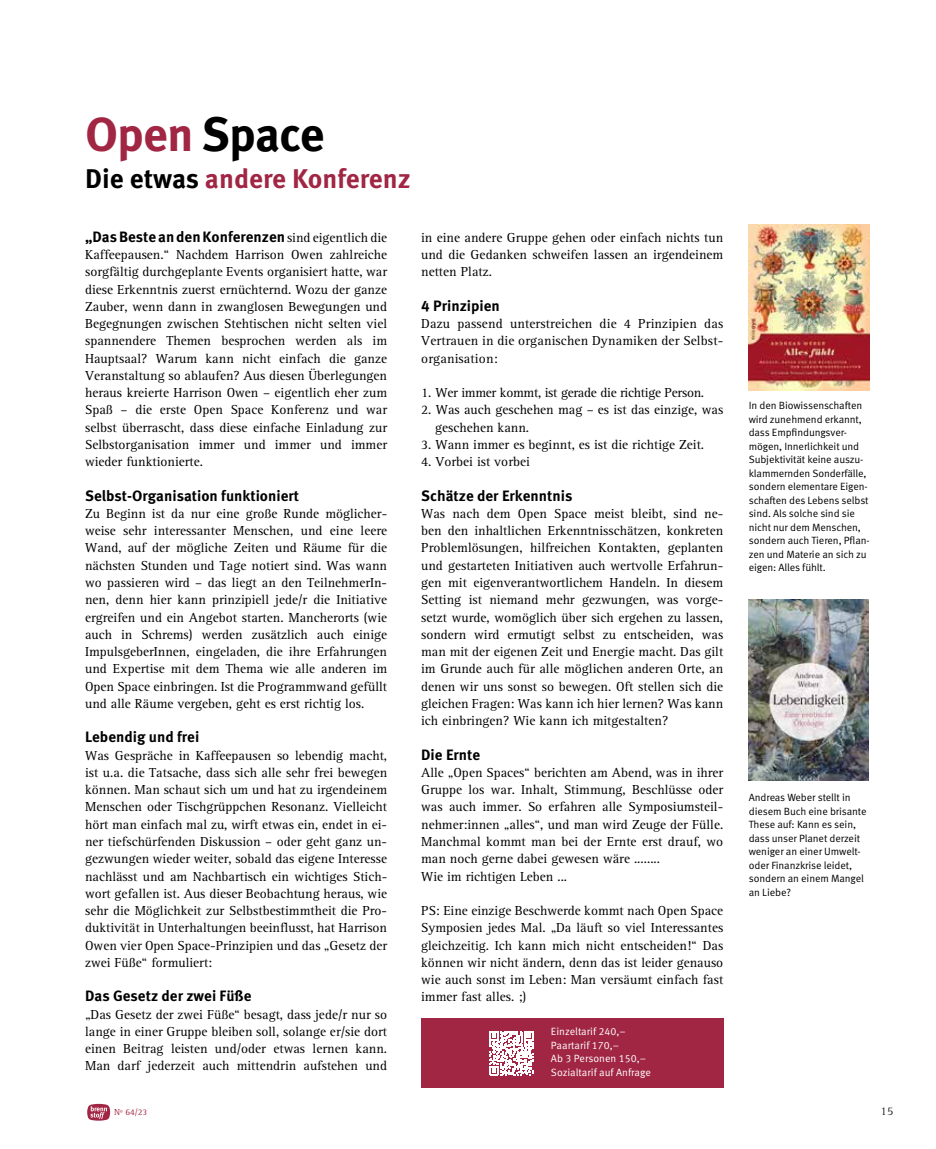
<style>
.page{position:relative;width:936px;height:1149px;background:#fff}
.page>*{position:absolute;margin:0;border:0;box-sizing:border-box;transform-origin:0 0}
.t1{font:700 48px "Meta Pro";letter-spacing:-.02em;color:#000}
.t2{font:700 27px "Meta Pro";color:#a12644}
.t3{font:700 15px "Meta Pro";color:#000}
.t4{font:13.5px/17.2px "Rotis Serif Std";color:#000;text-align:justify}
.t5{font:13.5px "Rotis Serif Std";letter-spacing:-.02em;color:#000}
.t6{font:12px "Rotis Serif Std";color:#282827}
.t7{font:10.5px/13.5px "Meta Pro";letter-spacing:-.01em;color:#000}
.t8{font:10.5px/13.5px "Meta Pro";color:#fff}
.t9{font:9px "Rotis Serif Std";color:#a12644}
.s1{color:#a12644}
.s2{color:#000}
.s3{font-family:"Rotis Serif Std";font-weight:400;font-size:13.5px}
</style>
<div class="page">
<svg style="left:87px;top:1103px;width:23px;height:17px"></svg>
<div style="left:421px;top:1018px;width:302px;height:69px;background:#a12644"></div>
<svg style="left:489px;top:1031px;width:44px;height:43px"></svg>
<img style="left:748px;top:599px;width:120px;height:181px">
<img style="left:748px;top:224px;width:121px;height:166px">
<h1 class="t1" style="left:85px;top:97px;width:241px"><span class="s1">Open</span> Space</h1>
<h2 class="t2" style="left:85px;top:157px;width:327px"><span class="s2">Die etwas</span> andere Konferenz</h2>
<p class="t3" style="left:85px;top:225px;width:303px">„Das Beste an den Konferenzen <span class="s3">sind eigentlich die</span></p>
<p class="t4" style="left:85px;top:246px;width:303px">Kaffeepausen.“ Nachdem Harrison Owen zahlreiche sorgfältig durchgeplante Events organisiert hatte, war diese Erkenntnis zuerst ernüchternd. Wozu der ganze Zauber, wenn dann in zwanglosen Bewegungen und Begegnungen zwischen Stehtischen nicht selten viel spannendere Themen besprochen werden als im Hauptsaal? Warum kann nicht einfach die ganze Veranstaltung so ablaufen? Aus diesen Überlegungen heraus kreierte Harrison Owen – eigentlich eher zum Spaß – die erste Open Space Konferenz und war selbst überrascht, dass diese einfache Einladung zur Selbstorganisation immer und immer und immer wieder funktionierte.</p>
<p class="t3" style="left:85px;top:483px;width:215px">Selbst-Organisation funktioniert</p>
<p class="t4" style="left:85px;top:505px;width:303px">Zu Beginn ist da nur eine große Runde möglicher&shy;weise sehr interessanter Menschen, und eine leere Wand, auf der mögliche Zeiten und Räume für die nächsten Stunden und Tage notiert sind. Was wann wo passieren wird – das liegt an den TeilnehmerIn&shy;nen, denn hier kann prinzipiell jede/r die Initiative ergreifen und ein Angebot starten. Mancherorts (wie auch in Schrems) werden zusätzlich auch einige ImpulsgeberInnen, eingeladen, die ihre Erfahrungen und Expertise mit dem Thema wie alle anderen im Open Space einbringen. Ist die Programmwand gefüllt und alle Räume vergeben, geht es erst richtig los.</p>
<p class="t3" style="left:85px;top:725px;width:116px">Lebendig und frei</p>
<p class="t4" style="left:85px;top:746px;width:303px">Was Gespräche in Kaffeepausen so lebendig macht, ist u.a. die Tatsache, dass sich alle sehr frei bewegen können. Man schaut sich um und hat zu irgendeinem Menschen oder Tischgrüppchen Resonanz. Vielleicht hört man einfach mal zu, wirft etwas ein, endet in ei&shy;ner tiefschürfenden Diskussion – oder geht ganz un&shy;gezwungen wieder weiter, sobald das eigene Interesse nachlässt und am Nachbartisch ein wichtiges Stich&shy;wort gefallen ist. Aus dieser Beobachtung heraus, wie sehr die Möglichkeit zur Selbstbestimmtheit die Pro&shy;duktivität in Unterhaltungen beeinflusst, hat Harrison Owen vier Open Space-Prinzipien und das „Gesetz der zwei Füße“ formuliert:</p>
<p class="t3" style="left:85px;top:984px;width:168px">Das Gesetz der zwei Füße</p>
<p class="t4" style="left:85px;top:1005px;width:303px">„Das Gesetz der zwei Füße“ besagt, dass jede/r nur so lange in einer Gruppe bleiben soll, solange er/sie dort einen Beitrag leisten und/oder etwas lernen kann.<br>Man darf jederzeit auch mittendrin aufstehen und</p>
<p class="t9" style="left:114px;top:1106px;width:35px">Nº 64/23</p>
<p class="t4" style="left:421px;top:229px;width:303px">in eine andere Gruppe gehen oder einfach nichts tun und die Gedanken schweifen lassen an irgendeinem netten Platz.</p>
<p class="t3" style="left:421px;top:294px;width:80px">4 Prinzipien</p>
<p class="t4" style="left:421px;top:315px;width:303px">Dazu passend unterstreichen die 4 Prinzipien das Vertrauen in die organischen Dynamiken der Selbst&shy;organisation:</p>
<p class="t5" style="left:421px;top:385px;width:284px">1. Wer immer kommt, ist gerade die richtige Person.</p>
<p class="t4" style="left:435px;top:401px;width:289px;text-indent:-14px">2. Was auch geschehen mag – es ist das einzige, was geschehen kann.</p>
<p class="t4" style="left:421px;top:436px;width:284px">3. Wann immer es beginnt, es ist die richtige Zeit.</p>
<p class="t4" style="left:421px;top:453px;width:110px">4. Vorbei ist vorbei</p>
<p class="t3" style="left:421px;top:483px;width:153px">Schätze der Erkenntnis</p>
<p class="t4" style="left:421px;top:505px;width:303px">Was nach dem Open Space meist bleibt, sind ne&shy;ben den inhaltlichen Erkenntnisschätzen, konkreten Problemlösungen, hilfreichen Kontakten, geplanten und gestarteten Initiativen auch wertvolle Erfahrun&shy;gen mit eigenverantwortlichem Handeln. In diesem Setting ist niemand mehr gezwungen, was vorge&shy;setzt wurde, womöglich über sich ergehen zu lassen, sondern wird ermutigt selbst zu entscheiden, was man mit der eigenen Zeit und Energie macht. Das gilt im Grunde auch für alle möglichen anderen Orte, an denen wir uns sonst so bewegen. Oft stellen sich die gleichen Fragen: Was kann ich hier lernen? Was kann ich einbringen? Wie kann ich mitgestalten?</p>
<p class="t3" style="left:421px;top:742px;width:61px">Die Ernte</p>
<p class="t4" style="left:421px;top:764px;width:303px;text-align:left">Alle „Open Spaces“ berichten am Abend, was in ihrer Gruppe los war. Inhalt, Stimmung, Beschlüsse oder was auch immer. So erfahren alle Symposiumsteil&shy;nehmer:innen „alles“, und man wird Zeuge der Fülle.<br>Manchmal kommt man bei der Ernte erst drauf, wo man noch gerne dabei gewesen wäre ........<br>Wie im richtigen Leben ...</p>
<p class="t4" style="left:421px;top:902px;width:303px">PS: Eine einzige Beschwerde kommt nach Open Space Symposien jedes Mal. „Da läuft so viel Interessantes gleichzeitig. Ich kann mich nicht entscheiden!“ Das können wir nicht ändern, denn das ist leider genauso wie auch sonst im Leben: Man versäumt einfach fast immer fast alles. ;)</p>
<p class="t8" style="left:551px;top:1024px;width:101px">Einzeltarif 240,–<br>Paartarif 170,–<br>Ab 3 Personen 150,–<br>Sozialtarif auf Anfrage</p>
<p class="t7" style="left:748px;top:399px;width:122px">In den Biowissenschaften wird zunehmend erkannt, dass Empfindungsver&shy;mögen, Innerlichkeit und<br>Subjektivität keine auszu&shy;klammernden Sonderfälle, sondern elementare Eigen&shy;schaften des Lebens selbst sind. Als solche sind sie nicht nur dem Menschen, sondern auch Tieren, Pflan&shy;zen und Materie an sich zu eigen: Alles fühlt.</p>
<p class="t7" style="left:748px;top:790px;width:119px">Andreas Weber stellt in diesem Buch eine brisante<br>These auf: Kann es sein, dass unser Planet derzeit weniger an einer Umwelt&shy;oder Finanzkrise leidet, sondern an einem Mangel an Liebe?</p>
<p class="t6" style="left:880px;top:1103px;width:15px">15</p>
</div>
